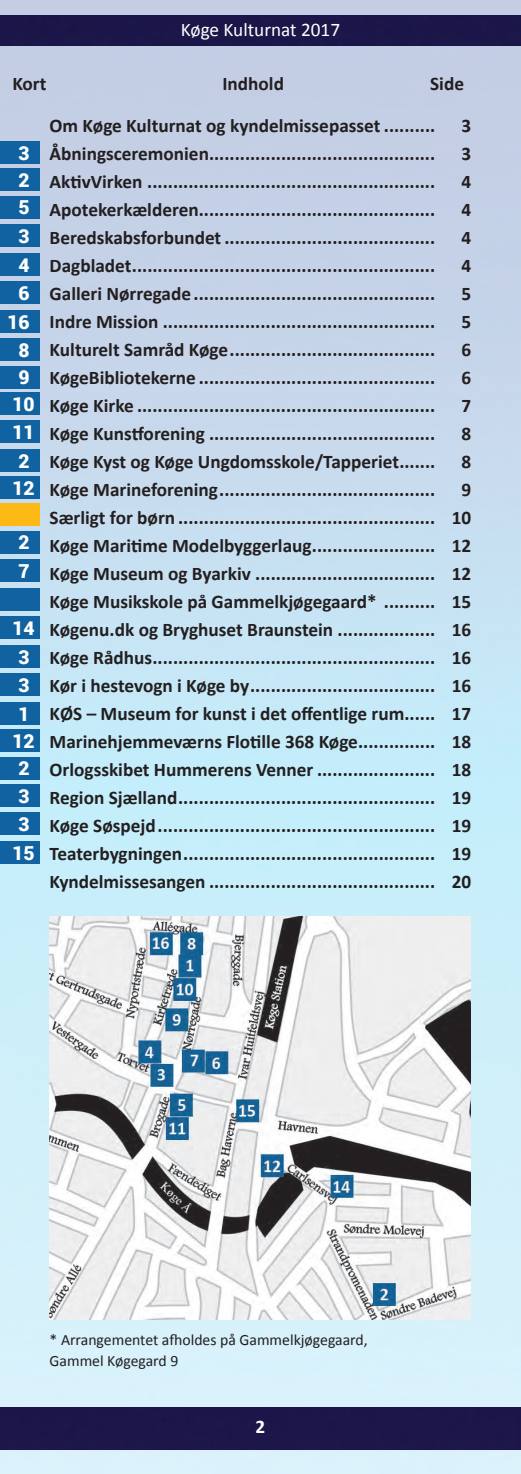
<style>
.page{position:relative;width:521px;height:1474px;background:#fff}
.page>*{position:absolute;margin:0;border:0;box-sizing:border-box;transform-origin:0 0}
.t1{font:700 19.25px "Calibri";color:#231f20}
.t2{font:900 19.25px "Roboto";color:#fff}
.t3{font:19.25px "Calibri";color:#fff}
.t4{font:700 19.25px "Calibri";color:#fff}
.t5{font:15.75px "Calibri";color:#231f20}
</style>
<div class="page">
<img style="left:0;top:0;width:521px;height:1473px">
<div style="left:0;top:16px;width:521px;height:30px;background:#1b1649"></div>
<div style="left:0;top:1407px;width:521px;height:42px;background:#1c164a"></div>
<div style="left:0;top:366px;width:40px;height:22px;background:#1062a0"></div>
<div style="left:0;top:141px;width:40px;height:23px;background:#1062a0"></div>
<div style="left:0;top:169px;width:40px;height:22px;background:#1062a0"></div>
<div style="left:0;top:196px;width:40px;height:22px;background:#1062a0"></div>
<div style="left:0;top:224px;width:40px;height:23px;background:#1062a0"></div>
<div style="left:0;top:253px;width:40px;height:22px;background:#1062a0"></div>
<div style="left:0;top:282px;width:40px;height:22px;background:#1062a0"></div>
<div style="left:0;top:310px;width:40px;height:22px;background:#1062a0"></div>
<div style="left:0;top:339px;width:40px;height:22px;background:#1062a0"></div>
<div style="left:0;top:392px;width:40px;height:22px;background:#1062a0"></div>
<div style="left:0;top:420px;width:40px;height:23px;background:#1062a0"></div>
<div style="left:0;top:449px;width:40px;height:22px;background:#1062a0"></div>
<div style="left:0;top:476px;width:40px;height:23px;background:#1062a0"></div>
<div style="left:0;top:531px;width:40px;height:22px;background:#1062a0"></div>
<div style="left:0;top:588px;width:40px;height:22px;background:#1062a0"></div>
<div style="left:0;top:616px;width:40px;height:23px;background:#1062a0"></div>
<div style="left:0;top:645px;width:40px;height:22px;background:#1062a0"></div>
<div style="left:0;top:673px;width:40px;height:23px;background:#1062a0"></div>
<div style="left:0;top:702px;width:40px;height:22px;background:#1062a0"></div>
<div style="left:0;top:729px;width:40px;height:23px;background:#1062a0"></div>
<div style="left:0;top:784px;width:40px;height:22px;background:#1062a0"></div>
<div style="left:0;top:812px;width:40px;height:23px;background:#1062a0"></div>
<div style="left:0;top:841px;width:40px;height:22px;background:#1062a0"></div>
<img style="left:49px;top:916px;width:422px;height:403px">
<div style="left:0;top:559px;width:40px;height:23px;background:#1062a0"></div>
<div style="left:0;top:756px;width:40px;height:23px;background:#1062a0"></div>
<div style="left:0;top:504px;width:40px;height:22px;background:#fcb814"></div>
<p class="t3" style="left:181px;top:17px;width:161px">Køge Kulturnat 2017</p>
<p class="t1" style="left:12px;top:72px;width:36px">Kort</p>
<p class="t1" style="left:222px;top:72px;width:63px">Indhold</p>
<p class="t1" style="left:430px;top:72px;width:35px">Side</p>
<p class="t2" style="left:19px;top:139px;width:13px">3</p>
<p class="t2" style="left:19px;top:167px;width:13px">2</p>
<p class="t2" style="left:19px;top:194px;width:13px">5</p>
<p class="t2" style="left:19px;top:222px;width:13px">3</p>
<p class="t2" style="left:19px;top:251px;width:13px">4</p>
<p class="t2" style="left:19px;top:279px;width:13px">6</p>
<p class="t2" style="left:7px;top:308px;width:24px">16</p>
<p class="t2" style="left:19px;top:337px;width:13px">8</p>
<p class="t2" style="left:12px;top:390px;width:24px">10</p>
<p class="t2" style="left:12px;top:418px;width:24px">11</p>
<p class="t2" style="left:19px;top:447px;width:13px">2</p>
<p class="t2" style="left:12px;top:474px;width:24px">12</p>
<p class="t2" style="left:19px;top:364px;width:13px">9</p>
<p class="t2" style="left:19px;top:529px;width:13px">2</p>
<p class="t2" style="left:19px;top:557px;width:13px">7</p>
<p class="t2" style="left:12px;top:614px;width:24px">14</p>
<p class="t2" style="left:19px;top:643px;width:13px">3</p>
<p class="t2" style="left:19px;top:671px;width:13px">3</p>
<p class="t2" style="left:19px;top:700px;width:13px">1</p>
<p class="t2" style="left:12px;top:727px;width:24px">12</p>
<p class="t2" style="left:19px;top:754px;width:13px">2</p>
<p class="t2" style="left:19px;top:782px;width:13px">3</p>
<p class="t2" style="left:19px;top:810px;width:13px">3</p>
<p class="t2" style="left:12px;top:839px;width:24px">15</p>
<p class="t1" style="left:50px;top:113px;width:387px">Om Køge Kulturnat og kyndelmissepasset ..........</p>
<p class="t1" style="left:461px;top:113px;width:11px">3</p>
<p class="t1" style="left:50px;top:141px;width:387px">Åbningsceremonien............................................</p>
<p class="t1" style="left:461px;top:141px;width:11px">3</p>
<p class="t1" style="left:50px;top:169px;width:387px">AktivVirken ........................................................</p>
<p class="t1" style="left:461px;top:169px;width:11px">4</p>
<p class="t1" style="left:50px;top:197px;width:387px">Apotekerkælderen..............................................</p>
<p class="t1" style="left:461px;top:197px;width:11px">4</p>
<p class="t1" style="left:50px;top:225px;width:387px">Beredskabsforbundet .........................................</p>
<p class="t1" style="left:461px;top:225px;width:11px">4</p>
<p class="t1" style="left:50px;top:253px;width:387px">Dagbladet...........................................................</p>
<p class="t1" style="left:461px;top:253px;width:11px">4</p>
<p class="t1" style="left:50px;top:281px;width:387px">Galleri Nørregade ...............................................</p>
<p class="t1" style="left:461px;top:281px;width:11px">5</p>
<p class="t1" style="left:50px;top:309px;width:387px">Indre Mission .....................................................</p>
<p class="t1" style="left:461px;top:309px;width:11px">5</p>
<p class="t1" style="left:50px;top:337px;width:387px">Kulturelt Samråd Køge........................................</p>
<p class="t1" style="left:461px;top:337px;width:11px">6</p>
<p class="t1" style="left:50px;top:365px;width:387px">KøgeBibliotekerne ..............................................</p>
<p class="t1" style="left:461px;top:365px;width:11px">6</p>
<p class="t1" style="left:50px;top:393px;width:387px">Køge Kirke ..........................................................</p>
<p class="t1" style="left:461px;top:393px;width:11px">7</p>
<p class="t1" style="left:50px;top:421px;width:387px">Køge Kunstforening ............................................</p>
<p class="t1" style="left:461px;top:421px;width:11px">8</p>
<p class="t1" style="left:50px;top:449px;width:387px">Køge Kyst og Køge Ungdomsskole/Tapperiet.......</p>
<p class="t1" style="left:461px;top:449px;width:11px">8</p>
<p class="t1" style="left:50px;top:477px;width:387px">Køge Marineforening..........................................</p>
<p class="t1" style="left:461px;top:477px;width:11px">9</p>
<p class="t1" style="left:50px;top:505px;width:423px">Særligt for børn .................................................. 10</p>
<p class="t1" style="left:50px;top:533px;width:423px">Køge Maritime Modelbyggerlaug........................ 12</p>
<p class="t1" style="left:50px;top:561px;width:423px">Køge Museum og Byarkiv ................................... 12</p>
<p class="t1" style="left:50px;top:589px;width:423px">Køge Musikskole på Gammelkjøgegaard* .......... 15</p>
<p class="t1" style="left:50px;top:617px;width:423px">Køgenu.dk og Bryghuset Braunstein ................... 16</p>
<p class="t1" style="left:50px;top:645px;width:423px">Køge Rådhus....................................................... 16</p>
<p class="t1" style="left:50px;top:673px;width:423px">Kør i hestevogn i Køge by.................................... 16</p>
<p class="t1" style="left:50px;top:701px;width:423px">KØS – Museum for kunst i det offentlige rum...... 17</p>
<p class="t1" style="left:50px;top:729px;width:423px">Marinehjemmeværns Flotille 368 Køge............... 18</p>
<p class="t1" style="left:50px;top:757px;width:423px">Orlogsskibet Hummerens Venner ....................... 18</p>
<p class="t1" style="left:50px;top:785px;width:423px">Region Sjælland.................................................. 19</p>
<p class="t1" style="left:50px;top:813px;width:423px">Køge Søspejd...................................................... 19</p>
<p class="t1" style="left:50px;top:841px;width:423px">Teaterbygningen................................................. 19</p>
<p class="t1" style="left:50px;top:869px;width:423px">Kyndelmissesangen ............................................ 20</p>
<p class="t5" style="left:50px;top:1330px;width:320px">* Arrangementet afholdes på Gammelkjøgegaard,</p>
<p class="t5" style="left:50px;top:1351px;width:130px">Gammel Køgegard 9</p>
<p class="t4" style="left:256px;top:1413px;width:11px">2</p>
</div>
